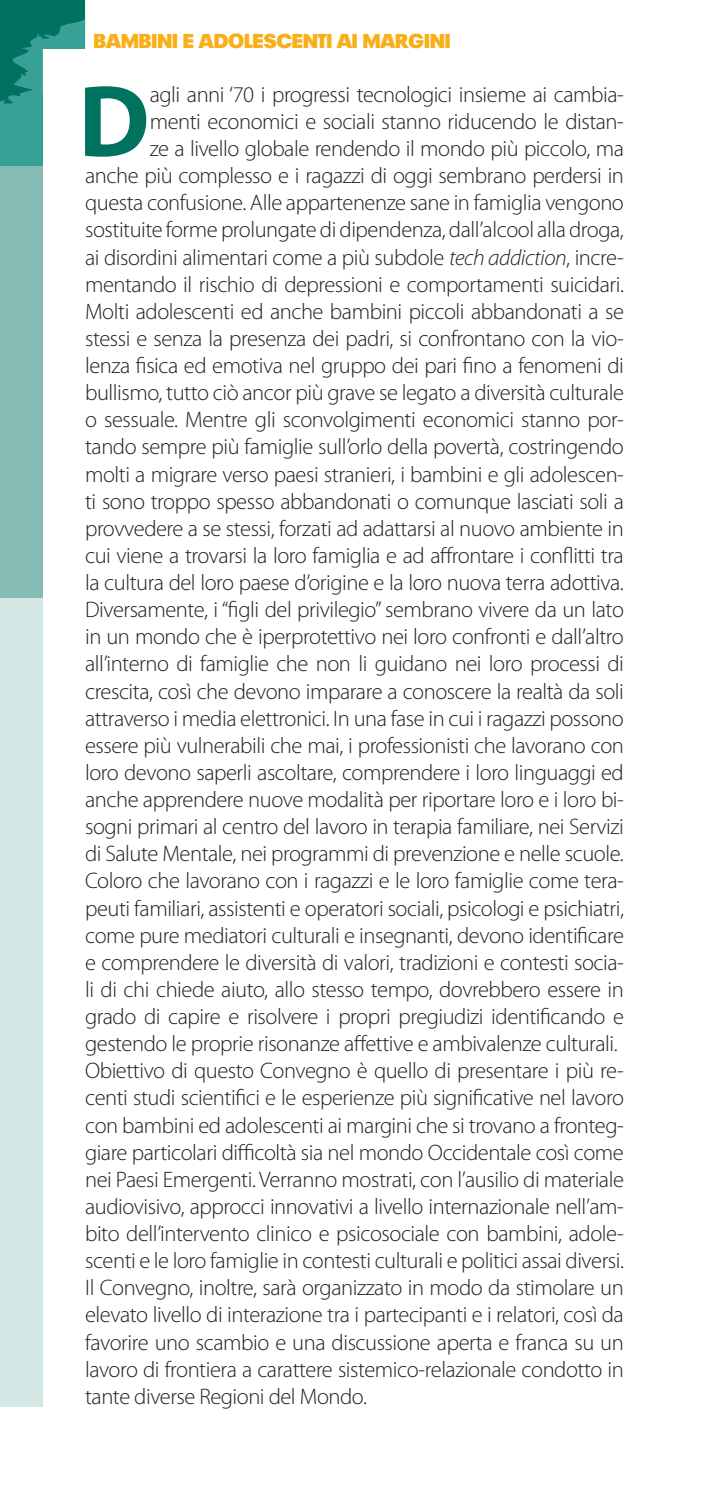
<style>
.page{position:relative;width:709px;height:1489px;background:#fff}
.page>*{position:absolute;margin:0;border:0;box-sizing:border-box;transform-origin:0 0}
.t1{font:700 102.5px "Myriad Pro";color:#007360}
.t2{font:300 22.5px "Myriad Pro";letter-spacing:-.02em;color:#231f20}
.t3{font:900 20px "Plak LT";color:#faaf18}
.s1{font-style:italic}
</style>
<div class="page">
<div style="left:0;top:186px;width:43px;height:1220px;background:#d3e7e5"></div>
<div style="left:0;top:93px;width:43px;height:505px;background:#84bbb4"></div>
<svg style="left:0;top:0;width:85px;height:165px"></svg>
<p class="t3" style="left:94px;top:29px;width:359px">BAMBINI E ADOLESCENTI AI MARGINI</p>
<h1 class="t1" style="left:78px;top:55px;width:73px">D</h1>
<p class="t2" style="left:150px;top:82px;width:475px">agli anni ‘70 i progressi tecnologici insieme ai cambia-</p>
<p class="t2" style="left:150px;top:109px;width:475px">menti economici e sociali stanno riducendo le distan-</p>
<p class="t2" style="left:150px;top:136px;width:475px">ze a livello globale rendendo il mondo più piccolo, ma</p>
<p class="t2" style="left:85px;top:163px;width:540px">anche più complesso e i ragazzi di oggi sembrano perdersi in</p>
<p class="t2" style="left:85px;top:190px;width:540px">questa confusione. Alle appartenenze sane in famiglia vengono</p>
<p class="t2" style="left:85px;top:217px;width:540px">sostituite forme prolungate di dipendenza, dall’alcool alla droga,</p>
<p class="t2" style="left:85px;top:244px;width:540px">ai disordini alimentari come a più subdole <span class="s1">tech addiction</span>, incre-</p>
<p class="t2" style="left:85px;top:272px;width:540px">mentando il rischio di depressioni e comportamenti suicidari.</p>
<p class="t2" style="left:85px;top:299px;width:540px">Molti adolescenti ed anche bambini piccoli abbandonati a se</p>
<p class="t2" style="left:85px;top:326px;width:540px">stessi e senza la presenza dei padri, si confrontano con la vio-</p>
<p class="t2" style="left:85px;top:353px;width:540px">lenza fisica ed emotiva nel gruppo dei pari fino a fenomeni di</p>
<p class="t2" style="left:85px;top:380px;width:540px">bullismo, tutto ciò ancor più grave se legato a diversità culturale</p>
<p class="t2" style="left:85px;top:407px;width:540px">o sessuale. Mentre gli sconvolgimenti economici stanno por-</p>
<p class="t2" style="left:85px;top:434px;width:540px">tando sempre più famiglie sull’orlo della povertà, costringendo</p>
<p class="t2" style="left:85px;top:461px;width:540px">molti a migrare verso paesi stranieri, i bambini e gli adolescen-</p>
<p class="t2" style="left:85px;top:489px;width:540px">ti sono troppo spesso abbandonati o comunque lasciati soli a</p>
<p class="t2" style="left:85px;top:516px;width:540px">provvedere a se stessi, forzati ad adattarsi al nuovo ambiente in</p>
<p class="t2" style="left:85px;top:543px;width:540px">cui viene a trovarsi la loro famiglia e ad affrontare i conflitti tra</p>
<p class="t2" style="left:85px;top:570px;width:540px">la cultura del loro paese d’origine e la loro nuova terra adottiva.</p>
<p class="t2" style="left:85px;top:597px;width:540px">Diversamente, i “figli del privilegio” sembrano vivere da un lato</p>
<p class="t2" style="left:85px;top:624px;width:540px">in un mondo che è iperprotettivo nei loro confronti e dall’altro</p>
<p class="t2" style="left:85px;top:651px;width:540px">all’interno di famiglie che non li guidano nei loro processi di</p>
<p class="t2" style="left:85px;top:678px;width:540px">crescita, così che devono imparare a conoscere la realtà da soli</p>
<p class="t2" style="left:85px;top:705px;width:540px">attraverso i media elettronici. In una fase in cui i ragazzi possono</p>
<p class="t2" style="left:85px;top:733px;width:540px">essere più vulnerabili che mai, i professionisti che lavorano con</p>
<p class="t2" style="left:85px;top:760px;width:540px">loro devono saperli ascoltare, comprendere i loro linguaggi ed</p>
<p class="t2" style="left:85px;top:787px;width:540px">anche apprendere nuove modalità per riportare loro e i loro bi-</p>
<p class="t2" style="left:85px;top:814px;width:540px">sogni primari al centro del lavoro in terapia familiare, nei Servizi</p>
<p class="t2" style="left:85px;top:841px;width:540px">di Salute Mentale, nei programmi di prevenzione e nelle scuole.</p>
<p class="t2" style="left:85px;top:868px;width:540px">Coloro che lavorano con i ragazzi e le loro famiglie come tera-</p>
<p class="t2" style="left:85px;top:895px;width:540px">peuti familiari, assistenti e operatori sociali, psicologi e psichiatri,</p>
<p class="t2" style="left:85px;top:922px;width:540px">come pure mediatori culturali e insegnanti, devono identificare</p>
<p class="t2" style="left:85px;top:949px;width:540px">e comprendere le diversità di valori, tradizioni e contesti socia-</p>
<p class="t2" style="left:85px;top:977px;width:540px">li di chi chiede aiuto, allo stesso tempo, dovrebbero essere in</p>
<p class="t2" style="left:85px;top:1004px;width:540px">grado di capire e risolvere i propri pregiudizi identificando e</p>
<p class="t2" style="left:85px;top:1031px;width:534px">gestendo le proprie risonanze affettive e ambivalenze culturali.</p>
<p class="t2" style="left:85px;top:1058px;width:540px">Obiettivo di questo Convegno è quello di presentare i più re-</p>
<p class="t2" style="left:85px;top:1085px;width:540px">centi studi scientifici e le esperienze più significative nel lavoro</p>
<p class="t2" style="left:85px;top:1112px;width:540px">con bambini ed adolescenti ai margini che si trovano a fronteg-</p>
<p class="t2" style="left:85px;top:1139px;width:540px">giare particolari difficoltà sia nel mondo Occidentale così come</p>
<p class="t2" style="left:85px;top:1166px;width:540px">nei Paesi Emergenti. Verranno mostrati, con l’ausilio di materiale</p>
<p class="t2" style="left:85px;top:1193px;width:540px">audiovisivo, approcci innovativi a livello internazionale nell’am-</p>
<p class="t2" style="left:85px;top:1221px;width:540px">bito dell’intervento clinico e psicosociale con bambini, adole-</p>
<p class="t2" style="left:85px;top:1248px;width:540px">scenti e le loro famiglie in contesti culturali e politici assai diversi.</p>
<p class="t2" style="left:85px;top:1275px;width:540px">Il Convegno, inoltre, sarà organizzato in modo da stimolare un</p>
<p class="t2" style="left:85px;top:1302px;width:540px">elevato livello di interazione tra i partecipanti e i relatori, così da</p>
<p class="t2" style="left:85px;top:1329px;width:540px">favorire uno scambio e una discussione aperta e franca su un</p>
<p class="t2" style="left:85px;top:1356px;width:540px">lavoro di frontiera a carattere sistemico-relazionale condotto in</p>
<p class="t2" style="left:85px;top:1383px;width:283px">tante diverse Regioni del Mondo.</p>
</div>
